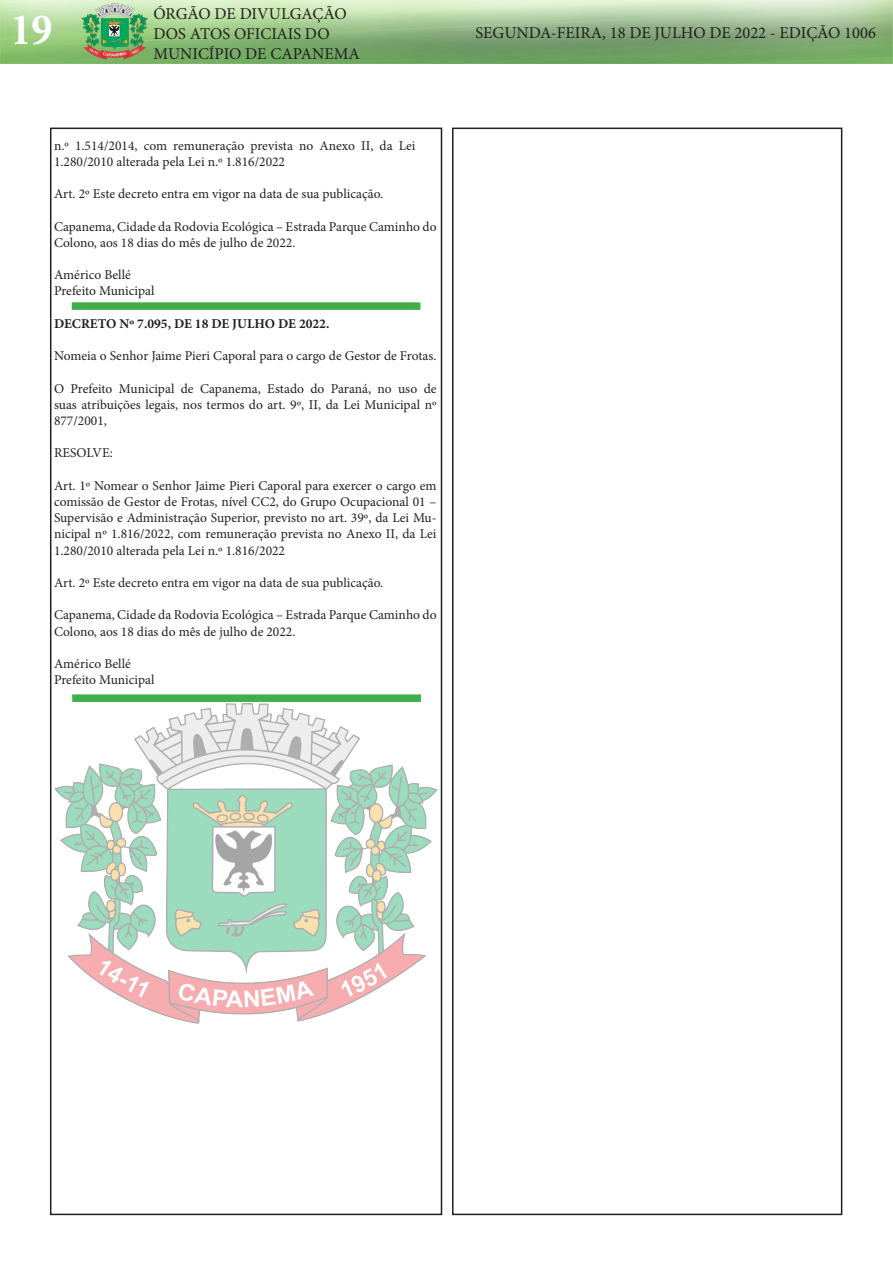
<style>
.page{position:relative;width:893px;height:1263px;background:#fff}
.page>*{position:absolute;margin:0;border:0;box-sizing:border-box;transform-origin:0 0}
.t1{font:700 condensed 45px "Minion Pro";color:#fff}
.t2{font:16.5px/19.8px "Minion Pro";color:#231f20}
.t3{font:13.5px/16.2px "Minion Pro";color:#231f20}
.t4{font:700 13.5px "Minion Pro";color:#231f20}
</style>
<div class="page">
<div style="left:50px;top:128px;width:392px;height:1087px;border:2px solid #231f20"></div>
<img style="left:0;top:0;width:893px;height:64px">
<div style="left:452px;top:128px;width:390px;height:1087px;border:2px solid #231f20"></div>
<div style="left:72px;top:302px;width:348px;height:8px;background:#40ae49"></div>
<img style="left:54px;top:703px;width:384px;height:321px">
<div style="left:72px;top:694px;width:349px;height:8px;background:#40ae49"></div>
<h1 class="t1" style="left:11px;top:-1px;width:43px">19</h1>
<p class="t2" style="left:153px;top:4px;width:208px">ÓRGÃO DE DIVULGAÇÃO<br>DOS ATOS OFICIAIS DO<br>MUNICÍPIO DE CAPANEMA</p>
<p class="t3" style="left:54px;top:137px;width:363px">n.º 1.514/2014, com remuneração prevista no Anexo II, da Lei<br>1.280/2010 alterada pela Lei n.º 1.816/2022</p>
<p class="t3" style="left:54px;top:186px;width:331px">Art. 2º Este decreto entra em vigor na data de sua publicação.</p>
<p class="t3" style="left:54px;top:218px;width:384px">Capanema, Cidade da Rodovia Ecológica – Estrada Parque Caminho do<br>Colono, aos 18 dias do mês de julho de 2022.</p>
<p class="t3" style="left:54px;top:267px;width:78px">Américo Bellé</p>
<p class="t3" style="left:54px;top:283px;width:102px">Prefeito Municipal</p>
<p class="t4" style="left:54px;top:314px;width:277px">DECRETO Nº 7.095, DE 18 DE JULHO DE 2022.</p>
<p class="t3" style="left:54px;top:348px;width:384px">Nomeia o Senhor Jaime Pieri Caporal para o cargo de Gestor de Frotas.</p>
<p class="t3" style="left:54px;top:380px;width:384px;text-align:justify">O Prefeito Municipal de Capanema, Estado do Paraná, no uso de suas atribuições legais, nos termos do art. 9º, II, da Lei Municipal nº 877/2001,</p>
<p class="t3" style="left:54px;top:445px;width:60px">RESOLVE:</p>
<p class="t3" style="left:54px;top:477px;width:384px;text-align:justify">Art. 1º Nomear o Senhor Jaime Pieri Caporal para exercer o cargo em comissão de Gestor de Frotas, nível CC2, do Grupo Ocupacional 01 – Supervisão e Administração Superior, previsto no art. 39º, da Lei Mu&shy;nicipal nº 1.816/2022, com remuneração prevista no Anexo II, da Lei 1.280/2010 alterada pela Lei n.º 1.816/2022</p>
<p class="t3" style="left:54px;top:575px;width:331px">Art. 2º Este decreto entra em vigor na data de sua publicação.</p>
<p class="t3" style="left:54px;top:607px;width:384px">Capanema, Cidade da Rodovia Ecológica – Estrada Parque Caminho do<br>Colono, aos 18 dias do mês de julho de 2022.</p>
<p class="t3" style="left:54px;top:656px;width:78px">Américo Bellé</p>
<p class="t3" style="left:54px;top:672px;width:102px">Prefeito Municipal</p>
<p class="t2" style="left:476px;top:23px;width:402px">SEGUNDA-FEIRA, 18 DE JULHO DE 2022 - EDIÇÃO 1006</p>
</div>
